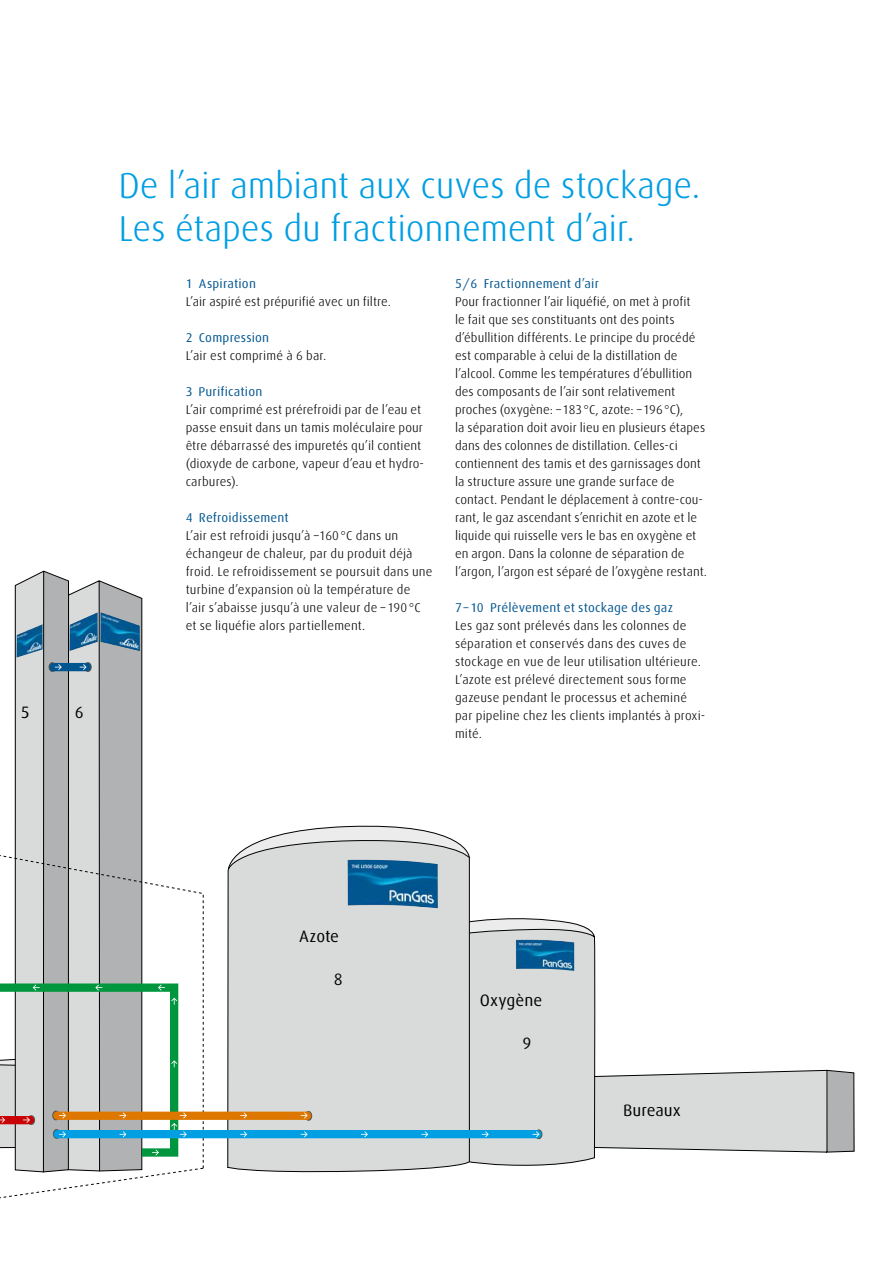
<style>
.page{position:relative;width:893px;height:1263px;background:#fff}
.page>*{position:absolute;margin:0;border:0;box-sizing:border-box;transform-origin:0 0}
.t1{font:300 36px/43.2px "Linde Dax Global";letter-spacing:-.01em;color:#009ee3}
.t2{font:16.5px "Linde Dax Global";color:#000}
.t3{font:300 12.75px/18px "Linde Dax Global";letter-spacing:.005em;color:#000}
.t4{font:12.75px "Linde Dax Global";letter-spacing:.015em;color:#005590}
</style>
<div class="page">
<svg style="left:204px;top:825px;width:266px;height:314px"></svg>
<div style="left:57px;top:1111px;width:250px;height:9px;background:#de7700"></div>
<div style="left:57px;top:1130px;width:480px;height:8px;background:#009ee3"></div>
<svg style="left:0;top:571px;width:204px;height:628px"></svg>
<svg style="left:227px;top:916px;width:627px;height:257px"></svg>
<img style="left:100px;top:612px;width:40px;height:39px">
<img style="left:16px;top:624px;width:27px;height:33px">
<img style="left:70px;top:612px;width:28px;height:39px">
<img style="left:348px;top:860px;width:90px;height:48px">
<img style="left:516px;top:939px;width:58px;height:32px">
<p class="t2" style="left:21px;top:703px;width:10px">5</p>
<p class="t2" style="left:75px;top:703px;width:10px">6</p>
<h1 class="t1" style="left:118px;top:164px;width:584px">De l’air ambiant aux cuves de stockage.<br>Les étapes du fractionnement d’air.</h1>
<p class="t4" style="left:186px;top:276px;width:72px">1 Aspiration</p>
<p class="t3" style="left:186px;top:293px;width:207px">L’air aspiré est prépurifié avec un filtre.</p>
<p class="t4" style="left:186px;top:330px;width:85px">2 Compression</p>
<p class="t3" style="left:186px;top:347px;width:142px">L’air est comprimé à 6 bar.</p>
<p class="t4" style="left:186px;top:384px;width:78px">3 Purification</p>
<p class="t3" style="left:186px;top:401px;width:240px">L’air comprimé est prérefroidi par de l’eau et passe ensuit dans un tamis moléculaire pour être débarrassé des impuretés qu’il contient (dioxyde de carbone, vapeur d’eau et hydro&shy;carbures).</p>
<p class="t4" style="left:186px;top:510px;width:105px">4 Refroidissement</p>
<p class="t3" style="left:186px;top:527px;width:248px">L’air est refroidi jusqu’à –160°C dans un échangeur de chaleur, par du produit déjà froid. Le refroidissement se poursuit dans une turbine d’expansion où la température de l’air s’abaisse jusqu’à une valeur de –190°C et se liquéfie alors partiellement.</p>
<p class="t4" style="left:455px;top:276px;width:145px">5 / 6 Fractionnement d’air</p>
<p class="t3" style="left:455px;top:293px;width:254px">Pour fractionner l’air liquéfié, on met à profit<br>le fait que ses constituants ont des points d’ébullition différents. Le principe du procédé est comparable à celui de la distillation de l’alcool. Comme les températures d’ébullition des composants de l’air sont relativement proches (oxygène: –183°C, azote: –196°C),<br>la séparation doit avoir lieu en plusieurs étapes dans des colonnes de distillation. Celles-ci contiennent des tamis et des garnissages dont la structure assure une grande surface de contact. Pendant le déplacement à contre-cou&shy;rant, le gaz ascendant s’enrichit en azote et le liquide qui ruisselle vers le bas en oxygène et en argon. Dans la colonne de séparation de l’argon, l’argon est séparé de l’oxygène restant.</p>
<p class="t4" style="left:455px;top:600px;width:220px">7–10 Prélèvement et stockage des gaz</p>
<p class="t3" style="left:455px;top:617px;width:252px">Les gaz sont prélevés dans les colonnes de séparation et conservés dans des cuves de stockage en vue de leur utilisation ultérieure.<br>L’azote est prélevé directement sous forme gazeuse pendant le processus et acheminé par pipeline chez les clients implantés à proxi&shy;mité.</p>
<p class="t2" style="left:299px;top:927px;width:41px">Azote</p>
<p class="t2" style="left:334px;top:970px;width:10px">8</p>
<p class="t2" style="left:480px;top:990px;width:64px">Oxygène</p>
<p class="t2" style="left:522px;top:1033px;width:10px">9</p>
<p class="t2" style="left:623px;top:1101px;width:59px">Bureaux</p>
</div>
